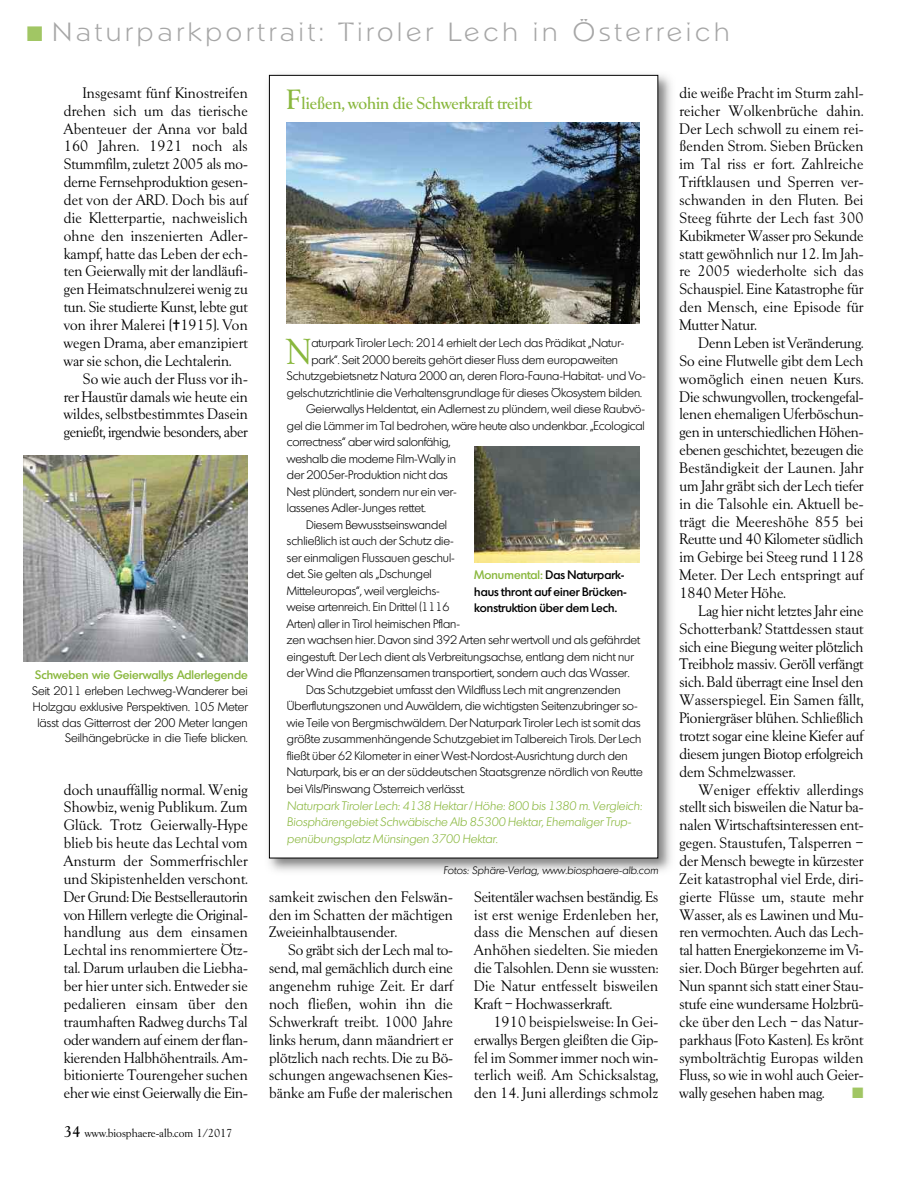
<style>
.page{position:relative;width:906px;height:1183px;background:#fff}
.page>*{position:absolute;margin:0;border:0;box-sizing:border-box;transform-origin:0 0}
.t1{font:34.8px "Goudx";color:#89b73d}
.t2{font:300 25.5px "Napoli";letter-spacing:.155em;color:#a6a6a6}
.t3{font:500 16.5px "Goudx";color:#89b73d}
.t4{font:15px "Zapf Dingbats";color:#a1c664}
.t5{font:14.7px/17.9px "Goudx";color:#000;text-align:justify}
.t6{font:300 12px/15.8px "Montreal";color:#000;text-align:right}
.t7{font:italic 300 12px/16.5px "Montreal";color:#89b73d}
.t8{font:500 12px/16.5px "Montreal";color:#000}
.t9{font:500 12px "Montreal";color:#89b73d}
.t10{font:11.25px "Goudx";color:#000}
.t11{font:italic 300 10.5px "Montreal";color:#000}
.s1{color:#a1c664}
.s2{font-weight:500;font-size:15px}
.s3{font-size:27px}
.s4{color:#89b73d}
</style>
<div class="page">
<img style="left:268px;top:74px;width:403px;height:797px">
<div style="left:269px;top:75px;width:389px;height:782px;background:#fff"></div>
<img style="left:287px;top:122px;width:353px;height:202px">
<img style="left:474px;top:446px;width:166px;height:116px">
<img style="left:23px;top:455px;width:225px;height:205px">
<h2 class="t2" style="left:27px;top:17px;width:704px"><span class="s1">■</span> Naturparkportrait: Tiroler Lech in Österreich</h2>
<p class="t5" style="left:64px;top:84px;width:185px;text-indent:19px">Insgesamt fünf Kinostreifen drehen sich um das tierische Abenteuer der Anna vor bald 160 Jahren. 1921 noch als Stummfilm, zuletzt 2005 als mo&shy;derne Fernsehproduktion gesen&shy;det von der ARD. Doch bis auf die Kletterpartie, nachweislich ohne den inszenierten Adler&shy;kampf, hatte das Leben der ech&shy;ten Geierwally mit der landläufi&shy;gen Heimatschnulzerei wenig zu tun. Sie studierte Kunst, lebte gut von ihrer Malerei (✝1915). Von wegen Drama, aber emanzipiert war sie schon, die Lechtalerin.</p>
<p class="t5" style="left:64px;top:369px;width:185px;text-indent:19px">So wie auch der Fluss vor ih&shy;rer Haustür damals wie heute ein wildes, selbstbestimmtes Dasein genießt, irgendwie besonders, aber</p>
<p class="t9" style="left:35px;top:668px;width:214px">Schweben wie Geierwallys Adlerlegende</p>
<p class="t6" style="left:32px;top:683px;width:217px">Seit 2011 erleben Lechweg-Wanderer bei Holzgau exklusive Perspektiven. 105 Meter lässt das Gitterrost der 200 Meter langen Seilhängebrücke in die Tiefe blicken.</p>
<p class="t5" style="left:64px;top:780px;width:185px">doch unauffällig normal. Wenig Showbiz, wenig Publikum. Zum Glück. Trotz Geierwally-Hype blieb bis heute das Lechtal vom Ansturm der Sommerfrischler und Skipistenhelden verschont.<br>Der Grund: Die Bestsellerautorin von Hillern verlegte die Original&shy;handlung aus dem einsamen Lechtal ins renommiertere Ötz&shy;tal. Darum urlauben die Liebha&shy;ber hier unter sich. Entweder sie pedalieren einsam über den traumhaften Radweg durchs Tal oder wandern auf einem der flan&shy;kierenden Halbhöhentrails. Am&shy;bitionierte Tourengeher suchen eher wie einst Geierwally die Ein-</p>
<p class="t10" style="left:64px;top:1126px;width:170px"><span class="s2">34</span> www.biosphaere-alb.com 1/2017</p>
<p class="t3" style="left:287px;top:93px;width:247px"><span class="s3">F</span>ließen, wohin die Schwerkraft treibt</p>
<h1 class="t1" style="left:287px;top:331px;width:26px">N</h1>
<p class="t6" style="left:311px;top:335px;width:314px">aturpark Tiroler Lech: 2014 erhielt der Lech das Prädikat „Natur-</p>
<p class="t6" style="left:311px;top:351px;width:308px">park“. Seit 2000 bereits gehört dieser Fluss dem europaweiten</p>
<p class="t6" style="left:287px;top:368px;width:360px">Schutzgebietsnetz Natura 2000 an, deren Flora-Fauna-Habitat- und Vo-</p>
<p class="t6" style="left:287px;top:384px;width:357px">gelschutzrichtlinie die Verhaltensgrundlage für dieses Ökosystem bilden.</p>
<p class="t6" style="left:306px;top:401px;width:341px">Geierwallys Heldentat, ein Adlernest zu plündern, weil diese Raubvö-</p>
<p class="t6" style="left:287px;top:417px;width:359px">gel die Lämmer im Tal bedrohen, wäre heute also undenkbar. „Ecological</p>
<p class="t6" style="left:287px;top:434px;width:165px">correctness“ aber wird salonfähig,</p>
<p class="t6" style="left:287px;top:450px;width:171px">weshalb die moderne Film-Wally in</p>
<p class="t6" style="left:287px;top:467px;width:162px">der 2005er-Produktion nicht das</p>
<p class="t6" style="left:287px;top:483px;width:172px">Nest plündert, sondern nur ein ver-</p>
<p class="t6" style="left:287px;top:500px;width:141px">lassenes Adler-Junges rettet.</p>
<p class="t6" style="left:306px;top:516px;width:143px">Diesem Bewusstseinswandel</p>
<p class="t6" style="left:287px;top:533px;width:168px">schließlich ist auch der Schutz die-</p>
<p class="t6" style="left:287px;top:549px;width:169px">ser einmaligen Flussauen geschul-</p>
<p class="t6" style="left:287px;top:566px;width:146px">det. Sie gelten als „Dschungel</p>
<p class="t6" style="left:287px;top:582px;width:155px">Mitteleuropas“, weil vergleichs-</p>
<p class="t6" style="left:287px;top:599px;width:164px">weise artenreich. Ein Drittel (1116</p>
<p class="t6" style="left:287px;top:615px;width:175px">Arten) aller in Tirol heimischen Pflan-</p>
<p class="t6" style="left:287px;top:632px;width:355px">zen wachsen hier. Davon sind 392 Arten sehr wertvoll und als gefährdet</p>
<p class="t6" style="left:287px;top:648px;width:348px">eingestuft. Der Lech dient als Verbreitungsachse, entlang dem nicht nur</p>
<p class="t6" style="left:287px;top:665px;width:344px">der Wind die Pflanzensamen transportiert, sondern auch das Wasser.</p>
<p class="t6" style="left:306px;top:681px;width:316px">Das Schutzgebiet umfasst den Wildfluss Lech mit angrenzenden</p>
<p class="t6" style="left:287px;top:698px;width:352px">Überflutungszonen und Auwäldern, die wichtigsten Seitenzubringer so-</p>
<p class="t6" style="left:287px;top:714px;width:355px">wie Teile von Bergmischwäldern. Der Naturpark Tiroler Lech ist somit das</p>
<p class="t6" style="left:287px;top:731px;width:356px">größte zusammenhängende Schutzgebiet im Talbereich Tirols. Der Lech</p>
<p class="t6" style="left:287px;top:747px;width:342px">fließt über 62 Kilometer in einer West-Nordost-Ausrichtung durch den</p>
<p class="t6" style="left:287px;top:764px;width:357px">Naturpark, bis er an der süddeutschen Staatsgrenze nördlich von Reutte</p>
<p class="t6" style="left:287px;top:780px;width:180px">bei Vils/Pinswang Österreich verlässt.</p>
<p class="t7" style="left:287px;top:796px;width:357px">Naturpark Tiroler Lech: 4138 Hektar / Höhe: 800 bis 1380 m. Vergleich:<br>Biosphärengebiet Schwäbische Alb 85300 Hektar, Ehemaliger Trup&shy;penübungsplatz Münsingen 3700 Hektar.</p>
<p class="t8" style="left:474px;top:566px;width:154px"><span class="s4">Monumental:</span> Das Naturpark&shy;haus thront auf einer Brücken&shy;konstruktion über dem Lech.</p>
<p class="t11" style="left:443px;top:863px;width:216px">Fotos: Sphäre-Verlag, www.biosphaere-alb.com</p>
<p class="t5" style="left:269px;top:887px;width:185px">samkeit zwischen den Felswän&shy;den im Schatten der mächtigen Zweieinhalbtausender.</p>
<p class="t5" style="left:269px;top:941px;width:185px;text-indent:19px">So gräbt sich der Lech mal to&shy;send, mal gemächlich durch eine angenehm ruhige Zeit. Er darf noch fließen, wohin ihn die Schwerkraft treibt. 1000 Jahre links herum, dann mäandriert er plötzlich nach rechts. Die zu Bö&shy;schungen angewachsenen Kies&shy;bänke am Fuße der malerischen</p>
<p class="t5" style="left:474px;top:887px;width:185px">Seitentäler wachsen beständig. Es ist erst wenige Erdenleben her, dass die Menschen auf diesen Anhöhen siedelten. Sie mieden die Talsohlen. Denn sie wussten:<br>Die Natur entfesselt bisweilen Kraft – Hochwasserkraft.</p>
<p class="t5" style="left:474px;top:1012px;width:185px;text-indent:19px">1910 beispielsweise: In Gei&shy;erwallys Bergen gleißten die Gip&shy;fel im Sommer immer noch win&shy;terlich weiß. Am Schicksalstag, den 14. Juni allerdings schmolz</p>
<p class="t5" style="left:679px;top:84px;width:185px">die weiße Pracht im Sturm zahl&shy;reicher Wolkenbrüche dahin.<br>Der Lech schwoll zu einem rei&shy;ßenden Strom. Sieben Brücken im Tal riss er fort. Zahlreiche Triftklausen und Sperren ver&shy;schwanden in den Fluten. Bei Steeg führte der Lech fast 300<br>Kubikmeter Wasser pro Sekunde statt gewöhnlich nur 12. Im Jah&shy;re 2005 wiederholte sich das Schauspiel. Eine Katastrophe für den Mensch, eine Episode für Mutter Natur.</p>
<p class="t5" style="left:679px;top:334px;width:185px;text-indent:19px">Denn Leben ist Veränderung.<br>So eine Flutwelle gibt dem Lech womöglich einen neuen Kurs.<br>Die schwungvollen, trockengefal&shy;lenen ehemaligen Uferböschun&shy;gen in unterschiedlichen Höhen&shy;ebenen geschichtet, bezeugen die Beständigkeit der Launen. Jahr um Jahr gräbt sich der Lech tiefer in die Talsohle ein. Aktuell be&shy;trägt die Meereshöhe 855 bei Reutte und 40 Kilometer südlich im Gebirge bei Steeg rund 1128<br>Meter. Der Lech entspringt auf 1840 Meter Höhe.</p>
<p class="t5" style="left:679px;top:601px;width:185px;text-indent:19px">Lag hier nicht letztes Jahr eine Schotterbank? Stattdessen staut sich eine Biegung weiter plötzlich Treibholz massiv. Geröll verfängt sich. Bald überragt eine Insel den Wasserspiegel. Ein Samen fällt, Pioniergräser blühen. Schließlich trotzt sogar eine kleine Kiefer auf diesem jungen Biotop erfolgreich dem Schmelzwasser.</p>
<p class="t5" style="left:679px;top:780px;width:185px;text-indent:19px">Weniger effektiv allerdings stellt sich bisweilen die Natur ba&shy;nalen Wirtschaftsinteressen ent&shy;gegen. Staustufen, Talsperren – der Mensch bewegte in kürzester Zeit katastrophal viel Erde, diri&shy;gierte Flüsse um, staute mehr Wasser, als es Lawinen und Mu&shy;ren vermochten. Auch das Lech&shy;tal hatten Energiekonzerne im Vi&shy;sier. Doch Bürger begehrten auf.<br>Nun spannt sich statt einer Stau&shy;stufe eine wundersame Holzbrü&shy;cke über den Lech – das Natur&shy;parkhaus (Foto Kasten). Es krönt symbolträchtig Europas wilden Fluss, so wie in wohl auch Geier&shy;wally gesehen haben mag.</p>
<p class="t4" style="left:852px;top:1083px;width:13px">■</p>
</div>
